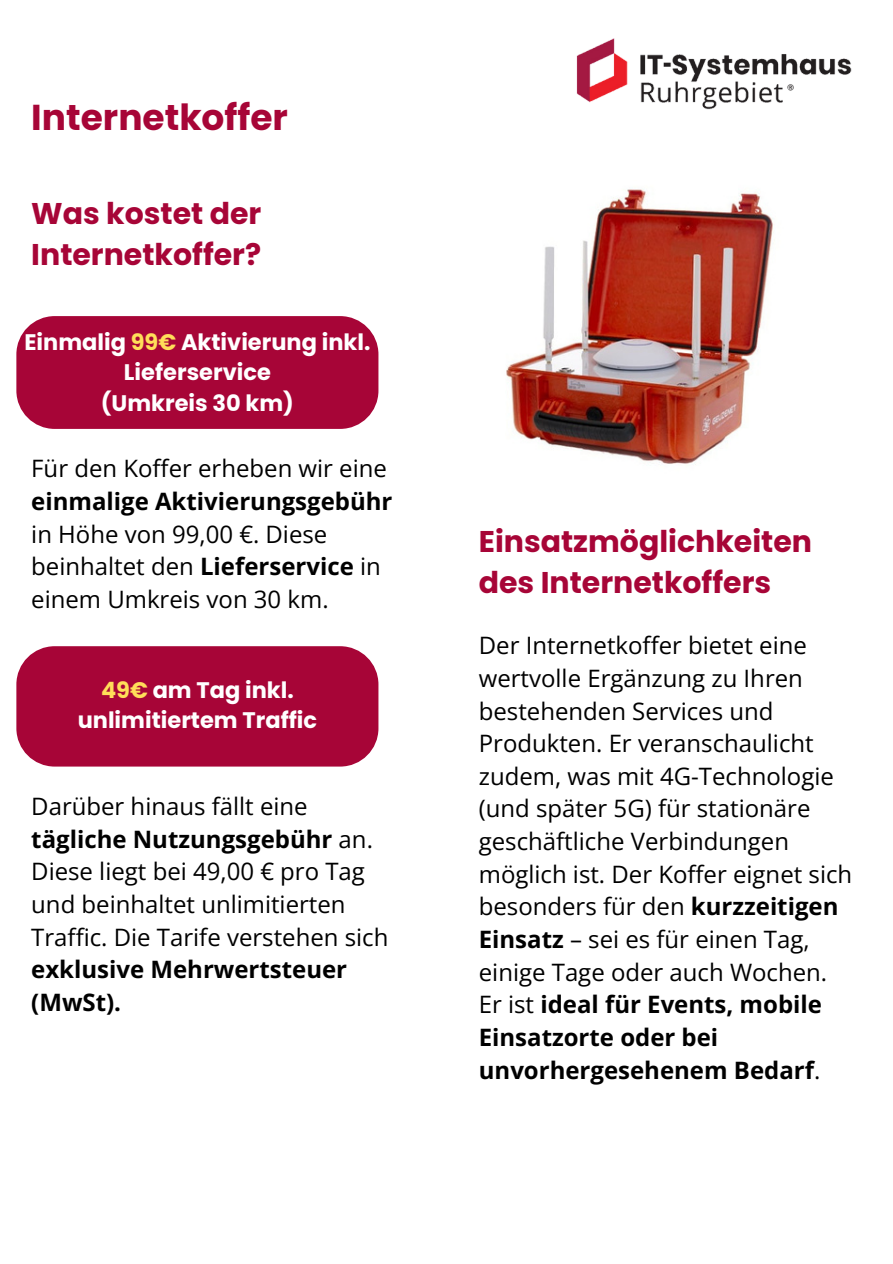
<style>
.page{position:relative;width:893px;height:1264px;background:#fff}
.page>*{position:absolute;margin:0;border:0;box-sizing:border-box;transform-origin:0 0}
.t1{font:700 36px "Poppins";color:#a70537}
.t2{font:700 30px/41.7px "Poppins";color:#a70537}
.t3{font:24px/32.7px "Open Sans";color:#000}
.t4{font:700 22.5px/30.3px "Poppins";color:#fff;text-align:center}
.s1{color:#ffde59}
.s2{font-weight:700}
</style>
<div class="page">
<img style="left:576px;top:38px;width:276px;height:72px">
<img style="left:506px;top:189px;width:268px;height:276px">
<div style="left:16px;top:646px;width:362px;height:120px;background:#a70537;border-radius:38px"></div>
<div style="left:16px;top:316px;width:362px;height:113px;background:#a70537;border-radius:38px"></div>
<h2 class="t1" style="left:31px;top:92px;width:258px">Internetkoffer</h2>
<p class="t2" style="left:31px;top:192px;width:231px">Was kostet der<br>Internetkoffer?</p>
<p class="t4" style="left:24px;top:327px;width:347px">Einmalig <span class="s1">99€</span> Aktivierung inkl.<br>Lieferservice<br>(Umkreis 30 km)</p>
<p class="t3" style="left:31px;top:451px;width:362px">Für den Koffer erheben wir eine <span class="s2">einmalige Aktivierungsgebühr </span>in Höhe von 99,00 €. Diese beinhaltet den <span class="s2">Lieferservice</span> in einem Umkreis von 30 km.</p>
<p class="t4" style="left:78px;top:675px;width:241px"><span class="s1">49€</span> am Tag inkl. unlimitiertem Traffic</p>
<h2 class="t3" style="left:31px;top:789px;width:358px">Darüber hinaus fällt eine <span class="s2">tägliche Nutzungsgebühr</span> an.<br>Diese liegt bei 49,00 € pro Tag und beinhaltet unlimitierten<br>Traffic. Die Tarife verstehen sich <span class="s2">exklusive Mehrwertsteuer (MwSt).</span></h2>
<p class="t2" style="left:479px;top:520px;width:335px">Einsatzmöglichkeiten des Internetkoffers</p>
<p class="t3" style="left:479px;top:628px;width:375px">Der Internetkoffer bietet eine wertvolle Ergänzung zu Ihren bestehenden Services und<br>Produkten. Er veranschaulicht zudem, was mit 4G-Technologie (und später 5G) für stationäre geschäftliche Verbindungen möglich ist. Der Koffer eignet sich besonders für den <span class="s2">kurzzeitigen<br>Einsatz</span> – sei es für einen Tag, einige Tage oder auch Wochen.<br>Er ist <span class="s2">ideal für Events, mobile<br>Einsatzorte oder bei unvorhergesehenem Bedarf</span>.</p>
</div>
